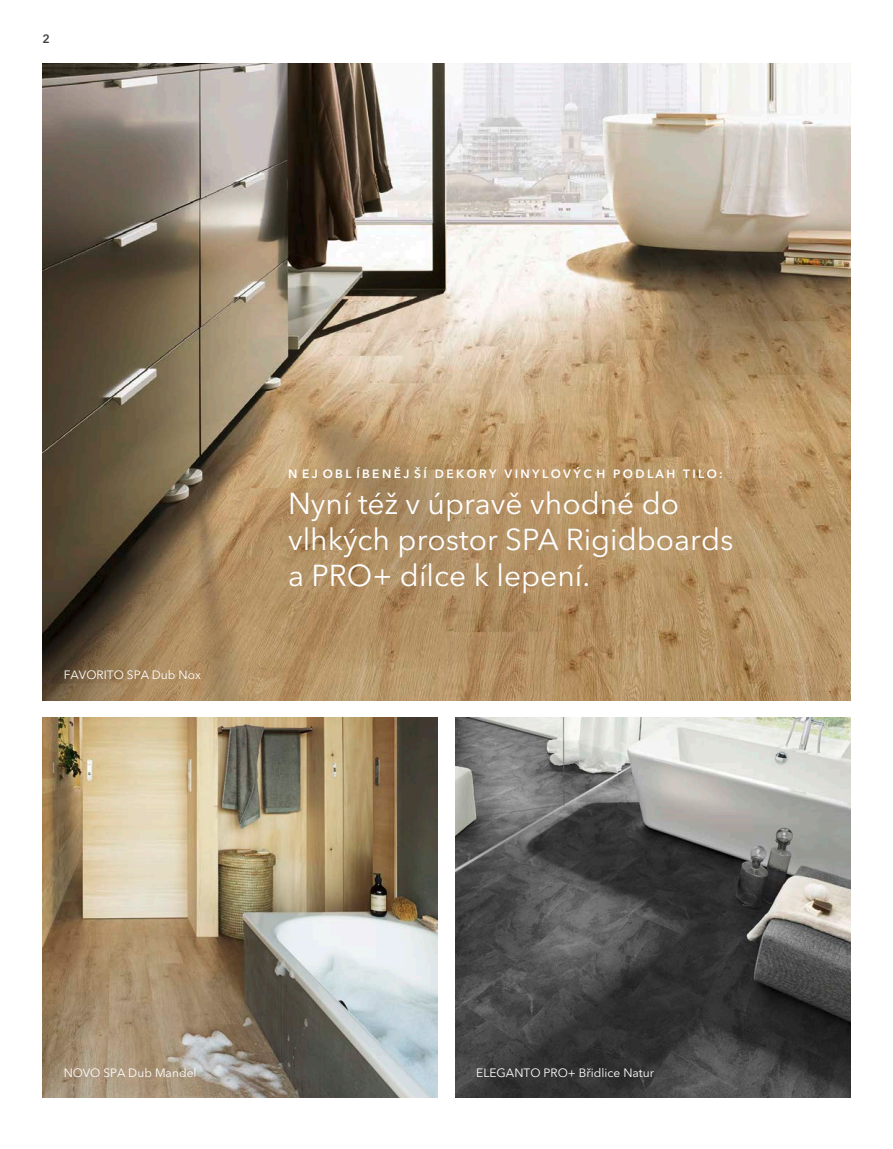
<style>
.page{position:relative;width:893px;height:1149px;background:#fff}
.page>*{position:absolute;margin:0;border:0;box-sizing:border-box;transform-origin:0 0}
.t1{font:30px/36px "Avenir Next LT Pro";color:#fff}
.t2{font:12px "Avenir Next LT Pro";color:#fff}
.t3{font:600 12px "Avenir Next LT Pro";letter-spacing:.2em;color:#fff}
.t4{font:600 12px "Avenir Next LT Pro";color:#3e3e3f}
</style>
<div class="page">
<img style="left:43px;top:64px;width:807px;height:635px">
<img style="left:43px;top:717px;width:395px;height:380px">
<img style="left:455px;top:717px;width:395px;height:380px">
<p class="t4" style="left:43px;top:32px;width:9px">2</p>
<p class="t2" style="left:64px;top:667px;width:139px">FAVORITO SPA Dub Nox</p>
<p class="t3" style="left:288px;top:466px;width:436px">N EJ OBL ÍBENĚJ ŠÍ DEKORY VINYLOVÝC H PODLAH TILO:</p>
<p class="t1" style="left:288px;top:485px;width:447px">Nyní též v úpravě vhodné do vlhkých prostor SPA Rigidboards a PRO+ dílce k lepení.</p>
<p class="t2" style="left:64px;top:1064px;width:134px">NOVO SPA Dub Mandel</p>
<p class="t2" style="left:476px;top:1064px;width:179px">ELEGANTO PRO+ Břidlice Natur</p>
</div>
